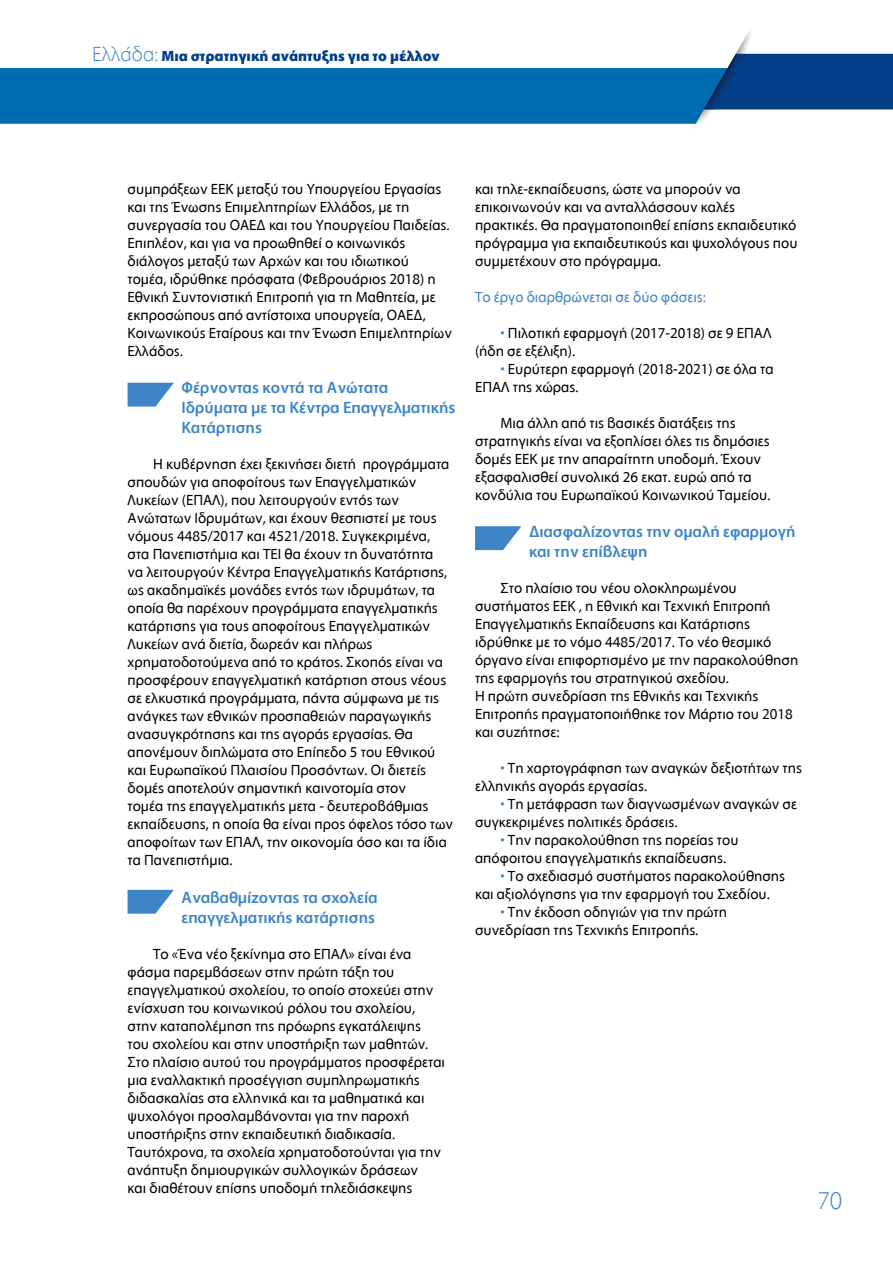
<style>
.page{position:relative;width:893px;height:1263px;background:#fff}
.page>*{position:absolute;margin:0;border:0;box-sizing:border-box;transform-origin:0 0}
.t1{font:300 25.5px "Myriad Greek";color:#3d85c6}
.t2{font:500 16.5px/19.8px "Myriad Greek";color:#3d85c6}
.t3{font:15px/18px "Myriad Greek";color:#000}
.t4{font:700 15px "Myriad Greek";color:#023f88}
.t5{font:15px "Myriad Greek";color:#3d85c6}
.s1{font-weight:300;font-size:21px;color:#3d85c6}
.s2{color:#3d85c6}
</style>
<div class="page">
<svg style="left:0;top:54px;width:893px;height:70px"></svg>
<img style="left:691px;top:29px;width:63px;height:98px">
<img style="left:695px;top:68px;width:33px;height:56px">
<img style="left:704px;top:54px;width:43px;height:55px">
<svg style="left:128px;top:383px;width:46px;height:24px"></svg>
<svg style="left:128px;top:890px;width:46px;height:24px"></svg>
<svg style="left:475px;top:526px;width:46px;height:24px"></svg>
<p class="t4" style="left:92px;top:48px;width:349px"><span class="s1">Ελλάδα:</span> Μια στρατηγική ανάπτυξης για το μέλλον</p>
<p class="t3" style="left:128px;top:180px;width:326px">συμπράξεων ΕΕΚ μεταξύ του Υπουργείου Εργασίας και της Ένωσης Επιμελητηρίων Ελλάδος, με τη συνεργασία του ΟΑΕΔ και του Υπουργείου Παιδείας.<br>Επιπλέον, και για να προωθηθεί ο κοινωνικός διάλογος μεταξύ των Αρχών και του ιδιωτικού<br>τομέα, ιδρύθηκε πρόσφατα (Φεβρουάριος 2018) η Εθνική Συντονιστική Επιτροπή για τη Μαθητεία, με εκπροσώπους από αντίστοιχα υπουργεία, ΟΑΕΔ, Κοινωνικούς Εταίρους και την Ένωση Επιμελητηρίων Ελλάδος.</p>
<p class="t2" style="left:182px;top:379px;width:275px">Φέρνοντας κοντά τα Ανώτατα<br>Ιδρύματα με τα Κέντρα Επαγγελματικής<br>Κατάρτισης</p>
<p class="t3" style="left:128px;top:456px;width:327px;text-indent:26px">Η κυβέρνηση έχει ξεκινήσει διετή προγράμματα σπουδών για αποφοίτους των Επαγγελματικών Λυκείων (ΕΠΑΛ), που λειτουργούν εντός των Ανώτατων Ιδρυμάτων, και έχουν θεσπιστεί με τους νόμους 4485/2017 και 4521/2018. Συγκεκριμένα, στα Πανεπιστήμια και ΤΕΙ θα έχουν τη δυνατότητα<br>να λειτουργούν Κέντρα Επαγγελματικής Κατάρτισης, ως ακαδημαϊκές μονάδες εντός των ιδρυμάτων, τα οποία θα παρέχουν προγράμματα επαγγελματικής κατάρτισης για τους αποφοίτους Επαγγελματικών Λυκείων ανά διετία, δωρεάν και πλήρως χρηματοδοτούμενα από το κράτος. Σκοπός είναι να προσφέρουν επαγγελματική κατάρτιση στους νέους σε ελκυστικά προγράμματα, πάντα σύμφωνα με τις ανάγκες των εθνικών προσπαθειών παραγωγικής ανασυγκρότησης και της αγοράς εργασίας. Θα απονέμουν διπλώματα στο Επίπεδο 5 του Εθνικού και Ευρωπαϊκού Πλαισίου Προσόντων. Οι διετείς δομές αποτελούν σημαντική καινοτομία στον<br>τομέα της επαγγελματικής μετα - δευτεροβάθμιας εκπαίδευσης, η οποία θα είναι προς όφελος τόσο των αποφοίτων των ΕΠΑΛ, την οικονομία όσο και τα ίδια τα Πανεπιστήμια.</p>
<p class="t2" style="left:182px;top:888px;width:197px">Αναβαθμίζοντας τα σχολεία επαγγελματικής κατάρτισης</p>
<p class="t3" style="left:128px;top:945px;width:319px;text-indent:26px">Το «Ένα νέο ξεκίνημα στο ΕΠΑΛ» είναι ένα φάσμα παρεμβάσεων στην πρώτη τάξη του επαγγελματικού σχολείου, το οποίο στοχεύει στην ενίσχυση του κοινωνικού ρόλου του σχολείου, στην καταπολέμηση της πρόωρης εγκατάλειψης του σχολείου και στην υποστήριξη των μαθητών.<br>Στο πλαίσιο αυτού του προγράμματος προσφέρεται μια εναλλακτική προσέγγιση συμπληρωματικής διδασκαλίας στα ελληνικά και τα μαθηματικά και ψυχολόγοι προσλαμβάνονται για την παροχή υποστήριξης στην εκπαιδευτική διαδικασία.<br>Ταυτόχρονα, τα σχολεία χρηματοδοτούνται για την ανάπτυξη δημιουργικών συλλογικών δράσεων<br>και διαθέτουν επίσης υποδομή τηλεδιάσκεψης</p>
<p class="t3" style="left:475px;top:180px;width:324px">και τηλε-εκπαίδευσης, ώστε να μπορούν να επικοινωνούν και να ανταλλάσσουν καλές πρακτικές. Θα πραγματοποιηθεί επίσης εκπαιδευτικό πρόγραμμα για εκπαιδευτικούς και ψυχολόγους που συμμετέχουν στο πρόγραμμα.</p>
<p class="t5" style="left:475px;top:289px;width:232px">Το έργο διαρθρώνεται σε δύο φάσεις:</p>
<p class="t3" style="left:475px;top:324px;width:298px;text-indent:26px"><span class="s2">•</span> Πιλοτική εφαρμογή (2017-2018) σε 9 ΕΠΑΛ (ήδη σε εξέλιξη).</p>
<p class="t3" style="left:475px;top:360px;width:300px;text-indent:26px"><span class="s2">•</span> Ευρύτερη εφαρμογή (2018-2021) σε όλα τα<br>ΕΠΑΛ της χώρας.</p>
<p class="t3" style="left:475px;top:414px;width:297px;text-indent:26px">Μια άλλη από τις βασικές διατάξεις της στρατηγικής είναι να εξοπλίσει όλες τις δημόσιες δομές ΕΕΚ με την απαραίτητη υποδομή. Έχουν εξασφαλισθεί συνολικά 26 εκατ. ευρώ από τα κονδύλια του Ευρωπαϊκού Κοινωνικού Ταμείου.</p>
<p class="t2" style="left:529px;top:523px;width:268px">Διασφαλίζοντας την ομαλή εφαρμογή και την επίβλεψη</p>
<p class="t3" style="left:475px;top:580px;width:325px;text-indent:26px">Στο πλαίσιο του νέου ολοκληρωμένου συστήματος ΕΕΚ , η Εθνική και Τεχνική Επιτροπή Επαγγελματικής Εκπαίδευσης και Κατάρτισης ιδρύθηκε με το νόμο 4485/2017. Το νέο θεσμικό όργανο είναι επιφορτισμένο με την παρακολούθηση της εφαρμογής του στρατηγικού σχεδίου.<br>Η πρώτη συνεδρίαση της Εθνικής και Τεχνικής Επιτροπής πραγματοποιήθηκε τον Μάρτιο του 2018 και συζήτησε:</p>
<p class="t3" style="left:475px;top:760px;width:328px;text-indent:26px"><span class="s2">•</span> Τη χαρτογράφηση των αναγκών δεξιοτήτων της ελληνικής αγοράς εργασίας.</p>
<p class="t3" style="left:475px;top:796px;width:324px;text-indent:26px"><span class="s2">•</span> Τη μετάφραση των διαγνωσμένων αναγκών σε συγκεκριμένες πολιτικές δράσεις.</p>
<p class="t3" style="left:475px;top:832px;width:265px;text-indent:26px"><span class="s2">•</span> Την παρακολούθηση της πορείας του απόφοιτου επαγγελματικής εκπαίδευσης.</p>
<p class="t3" style="left:475px;top:868px;width:312px;text-indent:26px"><span class="s2">•</span> Το σχεδιασμό συστήματος παρακολούθησης και αξιολόγησης για την εφαρμογή του Σχεδίου.</p>
<p class="t3" style="left:475px;top:904px;width:253px;text-indent:26px"><span class="s2">•</span> Την έκδοση οδηγιών για την πρώτη συνεδρίαση της Τεχνικής Επιτροπής.</p>
<h1 class="t1" style="left:817px;top:1188px;width:26px">70</h1>
</div>
